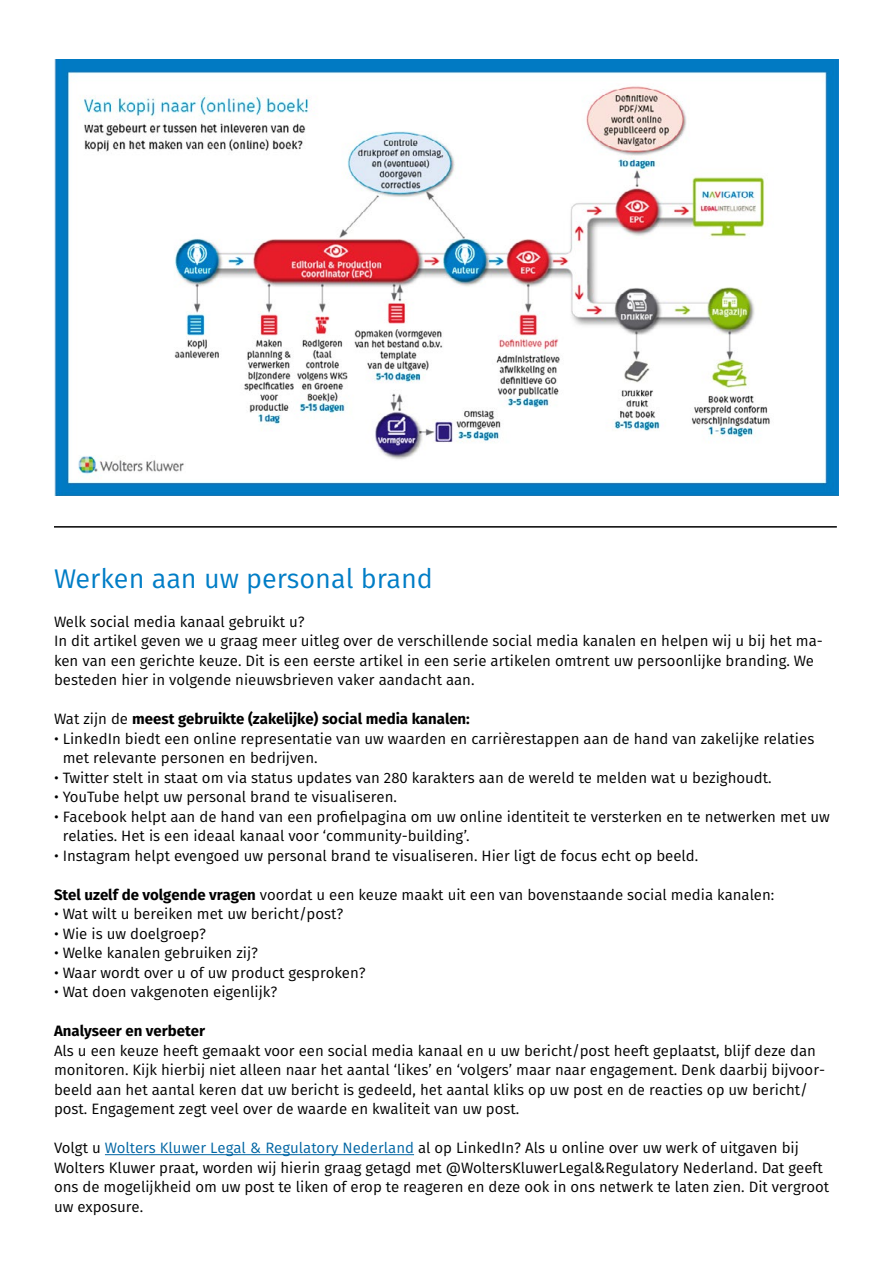
<style>
.page{position:relative;width:893px;height:1263px;background:#fff}
.page>*{position:absolute;margin:0;border:0;box-sizing:border-box;transform-origin:0 0}
.t1{font:27px "Fira Sans";color:#007dc6}
.t2{font:15px/19.5px "Fira Sans";color:#000}
.t3{font:700 15px "Fira Sans";color:#000}
.s1{font-weight:400}
.s2{font-weight:700}
.s3{color:#0065a3}
</style>
<div class="page">
<hr style="left:105px;top:1154px;width:309px;height:1px;background:#0065a3">
<img style="left:54px;top:60px;width:785px;height:436px">
<hr style="left:54px;top:526px;width:783px;height:2px;background:#000">
<h1 class="t1" style="left:54px;top:558px;width:380px">Werken aan uw personal brand</h1>
<p class="t2" style="left:54px;top:611px;width:770px">Welk social media kanaal gebruikt u?<br>In dit artikel geven we u graag meer uitleg over de verschillende social media kanalen en helpen wij u bij het ma&shy;ken van een gerichte keuze. Dit is een eerste artikel in een serie artikelen omtrent uw persoonlijke branding. We besteden hier in volgende nieuwsbrieven vaker aandacht aan.</p>
<p class="t3" style="left:54px;top:706px;width:417px"><span class="s1">Wat zijn de</span> meest gebruikte (zakelijke) social media kanalen:</p>
<p class="t2" style="left:63px;top:728px;width:753px;text-indent:-9px">• LinkedIn biedt een online representatie van uw waarden en carrièrestappen aan de hand van zakelijke relaties met relevante personen en bedrijven.</p>
<p class="t2" style="left:54px;top:767px;width:719px">• Twitter stelt in staat om via status updates van 280 karakters aan de wereld te melden wat u bezighoudt.</p>
<p class="t2" style="left:54px;top:787px;width:344px">• YouTube helpt uw personal brand te visualiseren.</p>
<p class="t2" style="left:63px;top:806px;width:769px;text-indent:-9px">• Facebook helpt aan de hand van een profielpagina om uw online identiteit te versterken en te netwerken met uw relaties. Het is een ideaal kanaal voor ‘community-building’.</p>
<p class="t2" style="left:54px;top:845px;width:646px">• Instagram helpt evengoed uw personal brand te visualiseren. Hier ligt de focus echt op beeld.</p>
<p class="t2" style="left:54px;top:884px;width:722px"><span class="s2">Stel uzelf de volgende vragen</span> voordat u een keuze maakt uit een van bovenstaande social media kanalen:</p>
<p class="t2" style="left:54px;top:904px;width:291px">• Wat wilt u bereiken met uw bericht/post?</p>
<p class="t2" style="left:54px;top:923px;width:153px">• Wie is uw doelgroep?</p>
<p class="t2" style="left:54px;top:943px;width:206px">• Welke kanalen gebruiken zij?</p>
<p class="t2" style="left:54px;top:962px;width:313px">• Waar wordt over u of uw product gesproken?</p>
<p class="t2" style="left:54px;top:982px;width:225px">• Wat doen vakgenoten eigenlijk?</p>
<p class="t3" style="left:54px;top:1018px;width:153px">Analyseer en verbeter</p>
<p class="t2" style="left:54px;top:1040px;width:773px">Als u een keuze heeft gemaakt voor een social media kanaal en u uw bericht/post heeft geplaatst, blijf deze dan monitoren. Kijk hierbij niet alleen naar het aantal ‘likes’ en ‘volgers’ maar naar engagement. Denk daarbij bijvoor&shy;beeld aan het aantal keren dat uw bericht is gedeeld, het aantal kliks op uw post en de reacties op uw bericht/ post. Engagement zegt veel over de waarde en kwaliteit van uw post.</p>
<p class="t2" style="left:54px;top:1138px;width:777px">Volgt u <span class="s3">Wolters Kluwer Legal &amp; Regulatory Nederland</span> al op LinkedIn? Als u online over uw werk of uitgaven bij Wolters Kluwer praat, worden wij hierin graag getagd met @WoltersKluwerLegal&amp;Regulatory Nederland. Dat geeft ons de mogelijkheid om uw post te liken of erop te reageren en deze ook in ons netwerk te laten zien. Dit vergroot uw exposure.</p>
</div>
